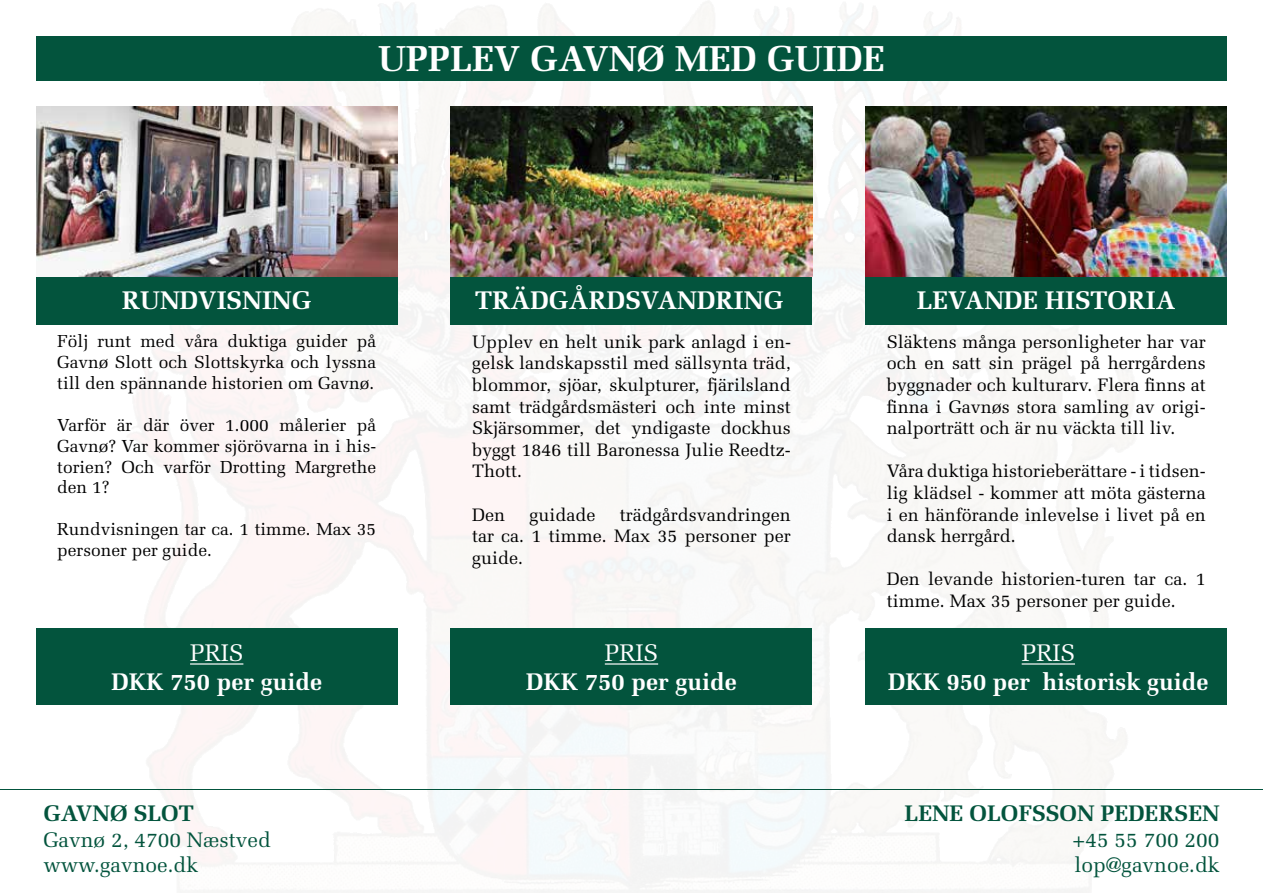
<style>
.page{position:relative;width:1263px;height:893px;background:#fff}
.page>*{position:absolute;margin:0;border:0;box-sizing:border-box;transform-origin:0 0}
.t1{font:700 36px "Melior LT Std";color:#fff}
.t2{font:700 25.5px "Melior LT Std";color:#fff}
.t3{font:700 24px "Melior LT Std";color:#fff}
.t4{font:24px "Melior LT Std";color:#fff}
.t5{font:700 22.5px "Melior LT Std";color:#03543d}
.t6{font:21px/25.2px "Melior LT Std";color:#03543d}
.t7{font:18px/21.6px "Melior LT Std";color:#000;text-align:justify}
.t8{font:17.4px/20.9px "Melior LT Std";color:#000;text-align:justify}
</style>
<div class="page">
<img style="left:127px;top:1px;width:1009px;height:892px">
<hr style="left:0;top:789px;width:1263px;height:1px;background:#03543d">
<div style="left:36px;top:275px;width:361px;height:49px;background:#03543d"></div>
<div style="left:36px;top:628px;width:361px;height:77px;background:#03543d"></div>
<hr style="left:190px;top:663px;width:53px;height:2px;background:#fff">
<img style="left:36px;top:106px;width:361px;height:170px">
<div style="left:451px;top:275px;width:361px;height:49px;background:#03543d"></div>
<div style="left:451px;top:628px;width:361px;height:77px;background:#03543d"></div>
<hr style="left:605px;top:663px;width:53px;height:2px;background:#fff">
<img style="left:451px;top:106px;width:361px;height:170px">
<div style="left:865px;top:275px;width:362px;height:49px;background:#03543d"></div>
<div style="left:865px;top:628px;width:362px;height:77px;background:#03543d"></div>
<hr style="left:1022px;top:663px;width:53px;height:2px;background:#fff">
<img style="left:865px;top:106px;width:362px;height:170px">
<div style="left:36px;top:36px;width:1191px;height:44px;background:#03543d"></div>
<h1 class="t1" style="left:378px;top:37px;width:508px">UPPLEV GAVNØ MED GUIDE</h1>
<h2 class="t2" style="left:122px;top:285px;width:191px">RUNDVISNING</h2>
<h2 class="t2" style="left:475px;top:285px;width:310px">TRÄDGÅRDSVANDRING</h2>
<h2 class="t2" style="left:917px;top:285px;width:260px">LEVANDE HISTORIA</h2>
<p class="t8" style="left:57px;top:331px;width:320px">Följ runt med våra duktiga guider på Gavnø Slott och Slottskyrka och lyssna till den spännande historien om Gavnø.</p>
<p class="t8" style="left:57px;top:414px;width:320px">Varför är där över 1.000 målerier på Gavnø? Var kommer sjörövarna in i his&shy;torien? Och varför Drotting Margrethe den 1?</p>
<p class="t8" style="left:57px;top:519px;width:320px">Rundvisningen tar ca. 1 timme. Max 35 personer per guide.</p>
<h3 class="t4" style="left:190px;top:639px;width:55px">PRIS</h3>
<h3 class="t3" style="left:111px;top:667px;width:212px">DKK 750 per guide</h3>
<p class="t5" style="left:43px;top:800px;width:152px">GAVNØ SLOT</p>
<p class="t6" style="left:43px;top:827px;width:229px">Gavnø 2, 4700 Næstved www.gavnoe.dk</p>
<p class="t7" style="left:472px;top:331px;width:320px">Upplev en helt unik park anlagd i en&shy;gelsk landskapsstil med sällsynta träd, blommor, sjöar, skulpturer, fjärilsland samt trädgårdsmästeri och inte minst Skjärsommer, det yndigaste dockhus byggt 1846 till Baronessa Julie Reedtz-Thott.</p>
<p class="t7" style="left:472px;top:504px;width:34px">Den</p>
<p class="t7" style="left:529px;top:504px;width:67px">guidade</p>
<p class="t7" style="left:472px;top:504px;width:320px;text-indent:148px">trädgårdsvandringen tar ca. 1 timme. Max 35 personer per guide.</p>
<h3 class="t4" style="left:605px;top:639px;width:55px">PRIS</h3>
<h3 class="t3" style="left:526px;top:667px;width:212px">DKK 750 per guide</h3>
<p class="t7" style="left:887px;top:331px;width:320px">Släktens många personligheter har var och en satt sin prägel på herrgårdens byggnader och kulturarv. Flera finns at finna i Gavnøs stora samling av origi&shy;nalporträtt och är nu väckta till liv.</p>
<p class="t7" style="left:887px;top:460px;width:320px">Våra duktiga historieberättare - i tidsen&shy;lig klädsel - kommer att möta gästerna i en hänförande inlevelse i livet på en dansk herrgård.</p>
<p class="t7" style="left:887px;top:568px;width:320px">Den levande historien-turen tar ca. 1 timme. Max 35 personer per guide.</p>
<h3 class="t4" style="left:1022px;top:639px;width:55px">PRIS</h3>
<h3 class="t3" style="left:888px;top:667px;width:322px">DKK 950 per historisk guide</h3>
<p class="t5" style="left:904px;top:800px;width:316px">LENE OLOFSSON PEDERSEN</p>
<p class="t6" style="left:1072px;top:827px;width:148px">+45 55 700 200 lop@gavnoe.dk</p>
</div>
